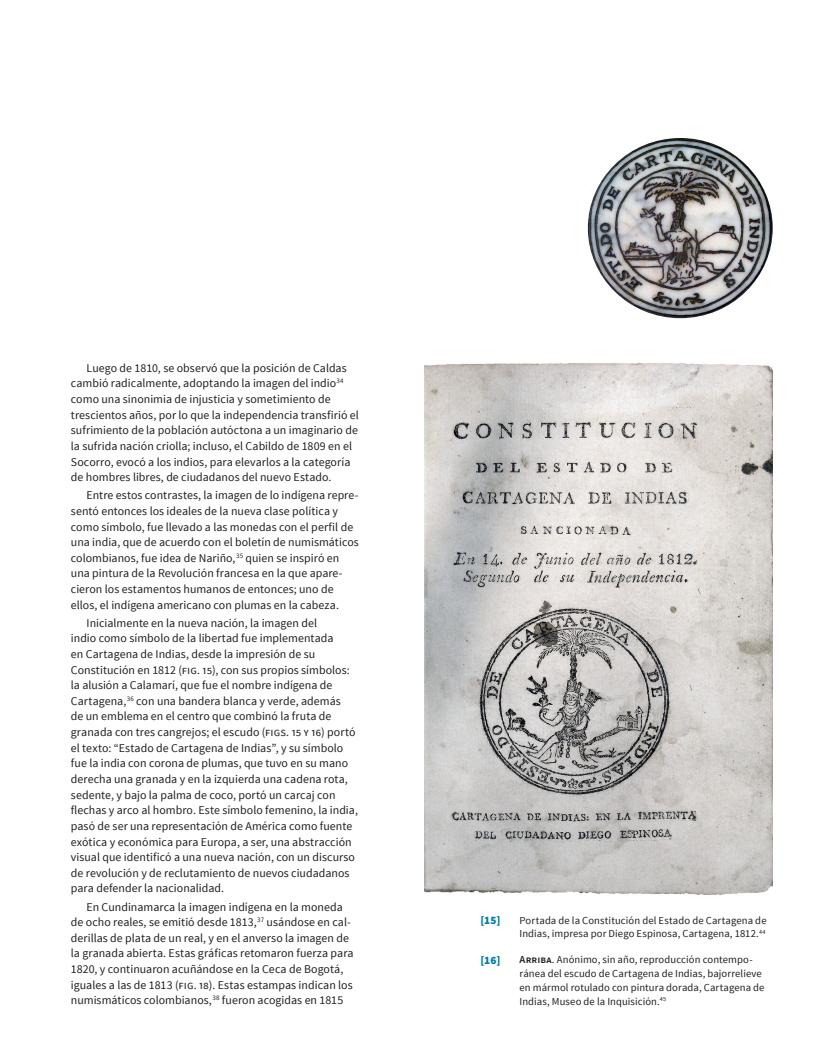
<style>
.page{position:relative;width:833px;height:1063px;background:#fff}
.page>*{position:absolute;margin:0;border:0;box-sizing:border-box;transform-origin:0 0}
.t1{font:11.88px/15.6px "Source Sans Pro";letter-spacing:.005em;color:#231f20}
.t2{font:900 11.25px "Source Sans Pro";color:#007ea5}
.t3{font:10.62px/13.8px "Source Sans Pro";letter-spacing:.01em;color:#231f20}
.s1{font-weight:600}
</style>
<div class="page">
<img style="left:425px;top:363px;width:347px;height:532px">
<img style="left:588px;top:138px;width:184px;height:180px">
<p class="t1" style="left:71px;top:360px;width:289px;text-indent:16px">Luego de 1810, se observó que la posición de Caldas cambió radicalmente, adoptando la imagen del indio<sup>34 </sup>como una sinonimia de injusticia y sometimiento de trescientos años, por lo que la independencia transfirió el sufrimiento de la población autóctona a un imaginario de la sufrida nación criolla; incluso, el Cabildo de 1809 en el Socorro, evocó a los indios, para elevarlos a la categoría de hombres libres, de ciudadanos del nuevo Estado.</p>
<p class="t1" style="left:71px;top:488px;width:289px;text-indent:16px">Entre estos contrastes, la imagen de lo indígena repre&shy;sentó entonces los ideales de la nueva clase política y como símbolo, fue llevado a las monedas con el perfil de una india, que de acuerdo con el boletín de numismáticos colombianos, fue idea de Nariño,<sup>35</sup> quien se inspiró en una pintura de la Revolución francesa en la que apare&shy;cieron los estamentos humanos de entonces; uno de ellos, el indígena americano con plumas en la cabeza.</p>
<p class="t1" style="left:71px;top:615px;width:288px;text-indent:16px">Inicialmente en la nueva nación, la imagen del<br>indio como símbolo de la libertad fue implementada<br>en Cartagena de Indias, desde la impresión de su Constitución en 1812 (fig. 15), con sus propios símbolos: la alusión a Calamarí, que fue el nombre indígena de Cartagena,<sup>36</sup> con una bandera blanca y verde, además<br>de un emblema en el centro que combinó la fruta de granada con tres cangrejos; el escudo (figs. 15 y 16) portó el texto: “Estado de Cartagena de Indias”, y su símbolo fue la india con corona de plumas, que tuvo en su mano derecha una granada y en la izquierda una cadena rota, sedente, y bajo la palma de coco, portó un carcaj con flechas y arco al hombro. Este símbolo femenino, la india, pasó de ser una representación de América como fuente exótica y económica para Europa, a ser, una abstracción visual que identificó a una nueva nación, con un discurso de revolución y de reclutamiento de nuevos ciudadanos para defender la nacionalidad.</p>
<p class="t1" style="left:71px;top:899px;width:284px;text-indent:16px">En Cundinamarca la imagen indígena en la moneda de ocho reales, se emitió desde 1813,<sup>37</sup> usándose en cal&shy;derillas de plata de un real, y en el anverso la imagen de la granada abierta. Estas gráficas retomaron fuerza para 1820, y continuaron acuñándose en la Ceca de Bogotá, iguales a las de 1813 (fig. 18). Estas estampas indican los numismáticos colombianos,<sup>38</sup> fueron acogidas en 1815</p>
<p class="t2" style="left:480px;top:913px;width:22px">[15]</p>
<p class="t2" style="left:480px;top:953px;width:21px">[16]</p>
<p class="t3" style="left:519px;top:913px;width:248px">Portada de la Constitución del Estado de Cartagena de<br>Indias, impresa por Diego Espinosa, Cartagena, 1812.<sup>44</sup></p>
<p class="t3" style="left:519px;top:953px;width:246px"><span class="s1">Arriba</span>. Anónimo, sin año, reproducción contempo&shy;ránea del escudo de Cartagena de Indias, bajorrelieve en mármol rotulado con pintura dorada, Cartagena de Indias, Museo de la Inquisición.<sup>45</sup></p>
</div>
